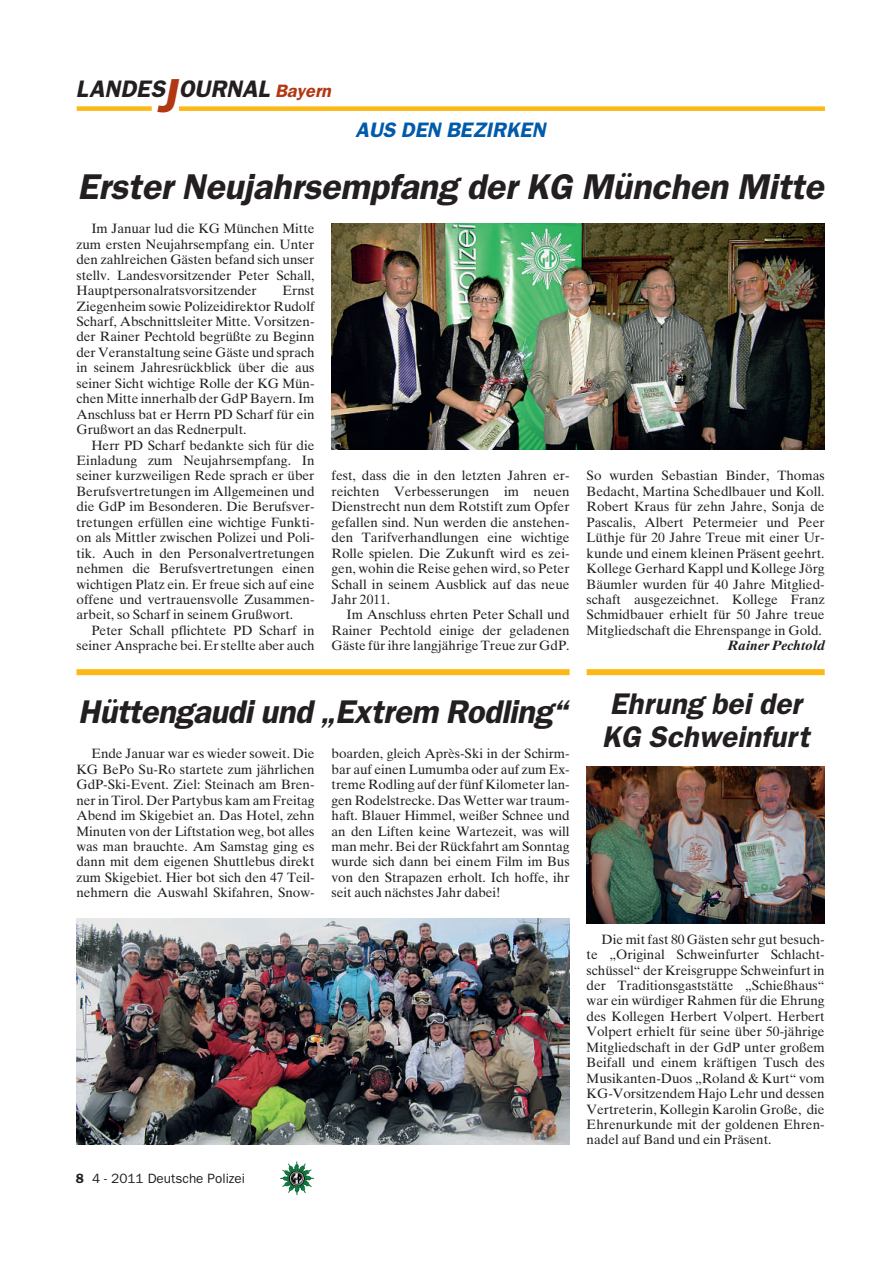
<style>
.page{position:relative;width:893px;height:1263px;background:#fff}
.page>*{position:absolute;margin:0;border:0;box-sizing:border-box;transform-origin:0 0}
.t1{font:36px "Franklin Gothic Demi Oblique OV AOXPPA";letter-spacing:-.005em;color:#231f20}
.t2{font:33px "Franklin Gothic Demi Oblique OV AOXPPA";letter-spacing:-.02em;color:#231f20}
.t3{font:30px/33px "Franklin Gothic Demi Oblique OV AOXPPA";color:#231f20}
.t4{font:24px "Franklin Gothic Demi Oblique OV AOXPPA";color:#231f20}
.t5{font:21px "Franklin Gothic Demi Oblique OV AOXPPA";color:#015aaa}
.t6{font:13.5px/15.5px "Times Ten Roman OV TNXPPA";color:#231f20;text-align:justify}
.t7{font:13.5px "Franklin Gothic Book OV YNXPPA";color:#231f20}
.t8{font:13.5px "Times Ten Bold Italic OV WNXPPA";color:#231f20}
.s1{font-size:48px;color:#b23814}
.s2{font-size:18px;color:#b23814}
.s3{font-family:"Franklin Gothic Demi OV XNXPPA"}
</style>
<div class="page">
<img style="left:282px;top:1163px;width:32px;height:32px">
<div style="left:77px;top:106px;width:75px;height:5px;background:#fcb814"></div>
<div style="left:179px;top:106px;width:646px;height:5px;background:#fcb814"></div>
<img style="left:332px;top:224px;width:492px;height:226px">
<div style="left:77px;top:669px;width:493px;height:6px;background:#fcb814"></div>
<div style="left:587px;top:669px;width:238px;height:6px;background:#fcb814"></div>
<img style="left:587px;top:766px;width:238px;height:158px">
<img style="left:77px;top:919px;width:492px;height:225px">
<h3 class="t4" style="left:76px;top:79px;width:256px">LANDES<span class="s1">J</span>OURNAL <span class="s2">Bayern</span></h3>
<h3 class="t5" style="left:356px;top:121px;width:191px">AUS DEN BEZIRKEN</h3>
<h1 class="t1" style="left:77px;top:173px;width:748px">Erster Neujahrsempfang der KG München Mitte</h1>
<p class="t6" style="left:77px;top:222px;width:240px;text-indent:15px">Im Januar lud die KG München Mitte zum ersten Neujahrsempfang ein. Unter den zahlreichen Gästen befand sich unser stellv. Landesvorsitzender Peter Schall, Hauptpersonalratsvorsitzender</p>
<p class="t6" style="left:77px;top:284px;width:240px;text-indent:206px">Ernst Ziegenheim sowie Polizeidirektor Rudolf Scharf, Abschnittsleiter Mitte. Vorsitzen&shy;der Rainer Pechtold begrüßte zu Beginn der Veranstaltung seine Gäste und sprach in seinem Jahresrückblick über die aus seiner Sicht wichtige Rolle der KG Mün&shy;chen Mitte innerhalb der GdP Bayern. Im Anschluss bat er Herrn PD Scharf für ein Grußwort an das Rednerpult.</p>
<p class="t6" style="left:77px;top:439px;width:240px;text-indent:15px">Herr PD Scharf bedankte sich für die Einladung zum Neujahrsempfang. In seiner kurzweiligen Rede sprach er über Berufsvertretungen im Allgemeinen und die GdP im Besonderen. Die Berufsver&shy;tretungen erfüllen eine wichtige Funkti&shy;on als Mittler zwischen Polizei und Poli&shy;tik. Auch in den Personalvertretungen nehmen die Berufsvertretungen einen wichtigen Platz ein. Er freue sich auf eine offene und vertrauensvolle Zusammen&shy;arbeit, so Scharf in seinem Grußwort.</p>
<p class="t6" style="left:77px;top:624px;width:240px;text-align:right">Peter Schall pflichtete PD Scharf in seiner Ansprache bei. Er stellte aber auch</p>
<p class="t6" style="left:332px;top:469px;width:240px">fest, dass die in den letzten Jahren er&shy;reichten Verbesserungen im neuen Dienstrecht nun dem Rotstift zum Opfer gefallen sind. Nun werden die anstehen&shy;den Tarifverhandlungen eine wichtige Rolle spielen. Die Zukunft wird es zei&shy;gen, wohin die Reise gehen wird, so Peter Schall in seinem Ausblick auf das neue Jahr 2011.</p>
<p class="t6" style="left:332px;top:608px;width:240px;text-indent:15px">Im Anschluss ehrten Peter Schall und Rainer Pechtold einige der geladenen Gäste für ihre langjährige Treue zur GdP.</p>
<h2 class="t2" style="left:78px;top:699px;width:491px">Hüttengaudi und „Extrem Rodling“</h2>
<p class="t6" style="left:332px;top:747px;width:240px">boarden, gleich Après-Ski in der Schirm&shy;bar auf einen Lumumba oder auf zum Ex&shy;treme Rodling auf der fünf Kilometer lan&shy;gen Rodelstrecke. Das Wetter war traum&shy;haft. Blauer Himmel, weißer Schnee und an den Liften keine Wartezeit, was will man mehr. Bei der Rückfahrt am Sonntag wurde sich dann bei einem Film im Bus von den Strapazen erholt. Ich hoffe, ihr seit auch nächstes Jahr dabei!</p>
<p class="t6" style="left:77px;top:747px;width:240px;text-indent:15px">Ende Januar war es wieder soweit. Die KG BePo Su-Ro startete zum jährlichen GdP-Ski-Event. Ziel: Steinach am Bren&shy;ner in Tirol. Der Partybus kam am Freitag Abend im Skigebiet an. Das Hotel, zehn Minuten von der Liftstation weg, bot alles was man brauchte. Am Samstag ging es dann mit dem eigenen Shuttlebus direkt zum Skigebiet. Hier bot sich den 47 Teil&shy;nehmern die Auswahl Skifahren, Snow-</p>
<p class="t7" style="left:76px;top:1173px;width:171px"><span class="s3">8</span> 4 - 2011 Deutsche Polizei</p>
<p class="t6" style="left:587px;top:469px;width:240px">So wurden Sebastian Binder, Thomas Bedacht, Martina Schedlbauer und Koll.<br>Robert Kraus für zehn Jahre, Sonja de Pascalis, Albert Petermeier und Peer Lüthje für 20 Jahre Treue mit einer Ur&shy;kunde und einem kleinen Präsent geehrt.<br>Kollege Gerhard Kappl und Kollege Jörg Bäumler wurden für 40 Jahre Mitglied&shy;schaft ausgezeichnet. Kollege Franz Schmidbauer erhielt für 50 Jahre treue Mitgliedschaft die Ehrenspange in Gold.</p>
<p class="t8" style="left:728px;top:640px;width:98px">Rainer Pechtold</p>
<h3 class="t3" style="left:602px;top:689px;width:209px">Ehrung bei der<br>KG Schweinfurt</h3>
<p class="t6" style="left:587px;top:933px;width:239px;text-indent:15px">Die mit fast 80 Gästen sehr gut besuch&shy;te „Original Schweinfurter Schlacht&shy;schüssel“ der Kreisgruppe Schweinfurt in der Traditionsgaststätte „Schießhaus“ war ein würdiger Rahmen für die Ehrung des Kollegen Herbert Volpert. Herbert Volpert erhielt für seine über 50-jährige Mitgliedschaft in der GdP unter großem Beifall und einem kräftigen Tusch des Musikanten-Duos „Roland &amp; Kurt“ vom KG-Vorsitzendem Hajo Lehr und dessen Vertreterin, Kollegin Karolin Große, die Ehrenurkunde mit der goldenen Ehren&shy;nadel auf Band und ein Präsent.</p>
</div>
